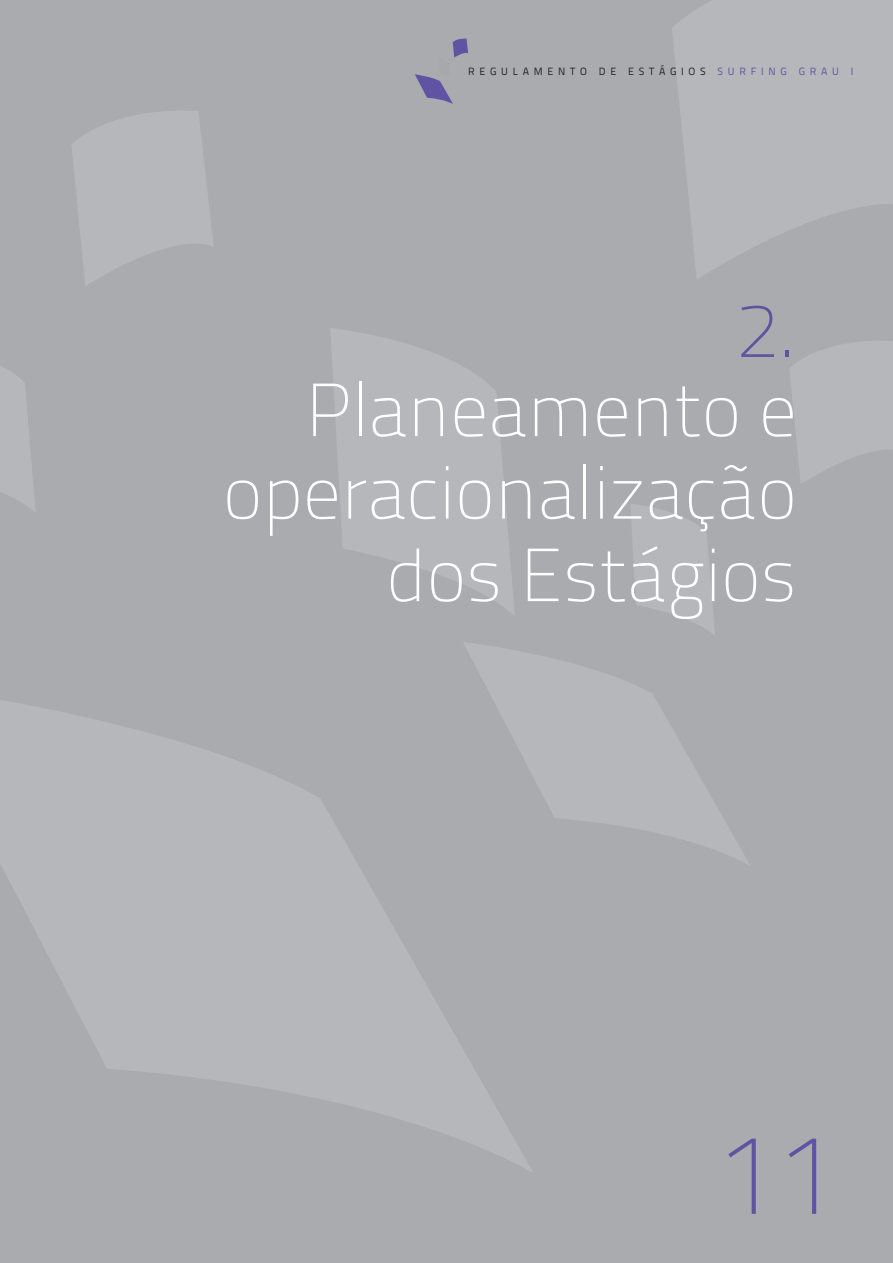
<style>
.page{position:relative;width:893px;height:1263px;background:#aaabaf}
.page>*{position:absolute;margin:0;border:0;box-sizing:border-box;transform-origin:0 0}
.t1{font:700 114px "Titillium Text 14 L";color:#6053a3}
.t2{font:700 76.5px "Titillium Text 14 L";color:#6053a2}
.t3{font:700 75px/82.5px "Titillium Text 14 L";color:#fff;text-align:right}
.t4{font:10.5px "Titillium Text 14 L 400 wt";letter-spacing:.45em;color:#231f20}
.s1{color:#6053a3}
</style>
<div class="page">
<svg style="left:0;top:700px;width:532px;height:472px;fill:#b6b7ba"></svg>
<svg style="left:0;top:366px;width:35px;height:145px"></svg>
<svg style="left:463px;top:642px;width:286px;height:224px"></svg>
<svg style="left:631px;top:504px;width:84px;height:131px"></svg>
<svg style="left:790px;top:341px;width:103px;height:142px"></svg>
<svg style="left:72px;top:111px;width:141px;height:174px"></svg>
<svg style="left:331px;top:328px;width:183px;height:287px;fill:#b6b7ba"></svg>
<svg style="left:672px;top:0;width:221px;height:279px;fill:#b6b7ba"></svg>
<svg style="left:415px;top:38px;width:53px;height:66px"></svg>
<p class="t4" style="left:468px;top:65px;width:387px">REGULAMENTO DE ESTÁGIOS <span class="s1">SURFING GRAU I</span></p>
<p class="t2" style="left:737px;top:285px;width:61px">2.</p>
<p class="t3" style="left:223px;top:369px;width:575px">Planeamento e operacionalização dos Estágios</p>
<h1 class="t1" style="left:718px;top:1106px;width:122px">11</h1>
</div>
